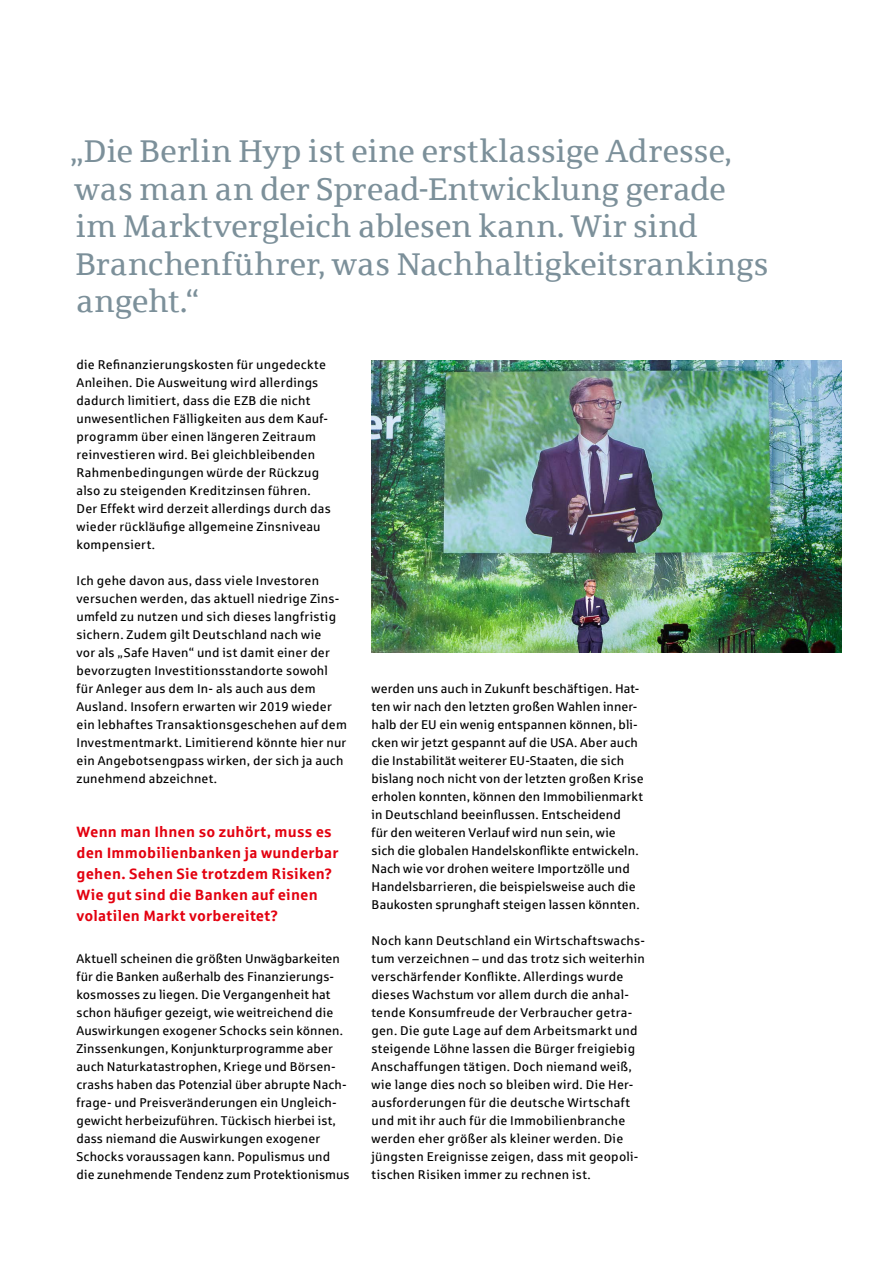
<style>
.page{position:relative;width:893px;height:1263px;background:#fff}
.page>*{position:absolute;margin:0;border:0;box-sizing:border-box;transform-origin:0 0}
.t1{font:31.5px/37.5px "Sparkasse Serif";color:#7c909a}
.t2{font:700 15px/21px "Sparkasse Rg";letter-spacing:.01em;color:#e3000f}
.t3{font:12.75px/18px "Sparkasse Rg";letter-spacing:.015em;color:#000}
</style>
<div class="page">
<img style="left:372px;top:360px;width:470px;height:292px">
<h1 class="t1" style="left:70px;top:132px;width:700px">„Die Berlin Hyp ist eine erstklassige Adresse, was man an der Spread-Entwicklung gerade im Marktvergleich ablesen kann. Wir sind Branchenführer, was Nachhaltigkeitsrankings angeht.“</h1>
<p class="t3" style="left:77px;top:355px;width:256px">die Refinanzierungskosten für ungedeckte Anleihen. Die Ausweitung wird allerdings dadurch limitiert, dass die EZB die nicht unwesentlichen Fälligkeiten aus dem Kauf&shy;programm über einen längeren Zeitraum reinvestieren wird. Bei gleichbleibenden Rahmenbedingungen würde der Rückzug also zu steigenden Kreditzinsen führen.<br>Der Effekt wird derzeit allerdings durch das wieder rückläufige allgemeine Zinsniveau kompensiert.</p>
<p class="t3" style="left:77px;top:571px;width:272px">Ich gehe davon aus, dass viele Investoren versuchen werden, das aktuell niedrige Zins&shy;umfeld zu nutzen und sich dieses langfristig sichern. Zudem gilt Deutschland nach wie<br>vor als „Safe Haven“ und ist damit einer der bevorzugten Investitionsstandorte sowohl für Anleger aus dem In- als auch aus dem Ausland. Insofern erwarten wir 2019 wieder ein lebhaftes Transaktionsgeschehen auf dem Investmentmarkt. Limitierend könnte hier nur ein Angebotsengpass wirken, der sich ja auch zunehmend abzeichnet.</p>
<p class="t2" style="left:77px;top:821px;width:263px">Wenn man Ihnen so zuhört, muss es den Immobilienbanken ja wunderbar gehen. Sehen Sie trotzdem Risiken?<br>Wie gut sind die Banken auf einen volatilen Markt vorbereitet?</p>
<p class="t3" style="left:77px;top:949px;width:275px">Aktuell scheinen die größten Unwägbarkeiten für die Banken außerhalb des Finanzierungs&shy;kosmosses zu liegen. Die Vergangenheit hat schon häufiger gezeigt, wie weitreichend die Auswirkungen exogener Schocks sein können.<br>Zinssenkungen, Konjunkturprogramme aber auch Naturkatastrophen, Kriege und Börsen&shy;crashs haben das Potenzial über abrupte Nach&shy;frage- und Preisveränderungen ein Ungleich&shy;gewicht herbeizuführen. Tückisch hierbei ist, dass niemand die Auswirkungen exogener Schocks voraussagen kann. Populismus und die zunehmende Tendenz zum Protektionismus</p>
<p class="t3" style="left:372px;top:679px;width:274px">werden uns auch in Zukunft beschäftigen. Hat&shy;ten wir nach den letzten großen Wahlen inner&shy;halb der EU ein wenig entspannen können, bli&shy;cken wir jetzt gespannt auf die USA. Aber auch die Instabilität weiterer EU-Staaten, die sich bislang noch nicht von der letzten großen Krise erholen konnten, können den Immobilienmarkt in Deutschland beeinflussen. Entscheidend<br>für den weiteren Verlauf wird nun sein, wie<br>sich die globalen Handelskonflikte entwickeln.<br>Nach wie vor drohen weitere Importzölle und Handelsbarrieren, die beispielsweise auch die Baukosten sprunghaft steigen lassen könnten.</p>
<p class="t3" style="left:372px;top:931px;width:275px">Noch kann Deutschland ein Wirtschaftswachs&shy;tum verzeichnen – und das trotz sich weiterhin verschärfender Konflikte. Allerdings wurde dieses Wachstum vor allem durch die anhal&shy;tende Konsumfreude der Verbraucher getra&shy;gen. Die gute Lage auf dem Arbeitsmarkt und steigende Löhne lassen die Bürger freigiebig Anschaffungen tätigen. Doch niemand weiß, wie lange dies noch so bleiben wird. Die Her&shy;ausforderungen für die deutsche Wirtschaft und mit ihr auch für die Immobilienbranche werden eher größer als kleiner werden. Die jüngsten Ereignisse zeigen, dass mit geopoli&shy;tischen Risiken immer zu rechnen ist.</p>
</div>
